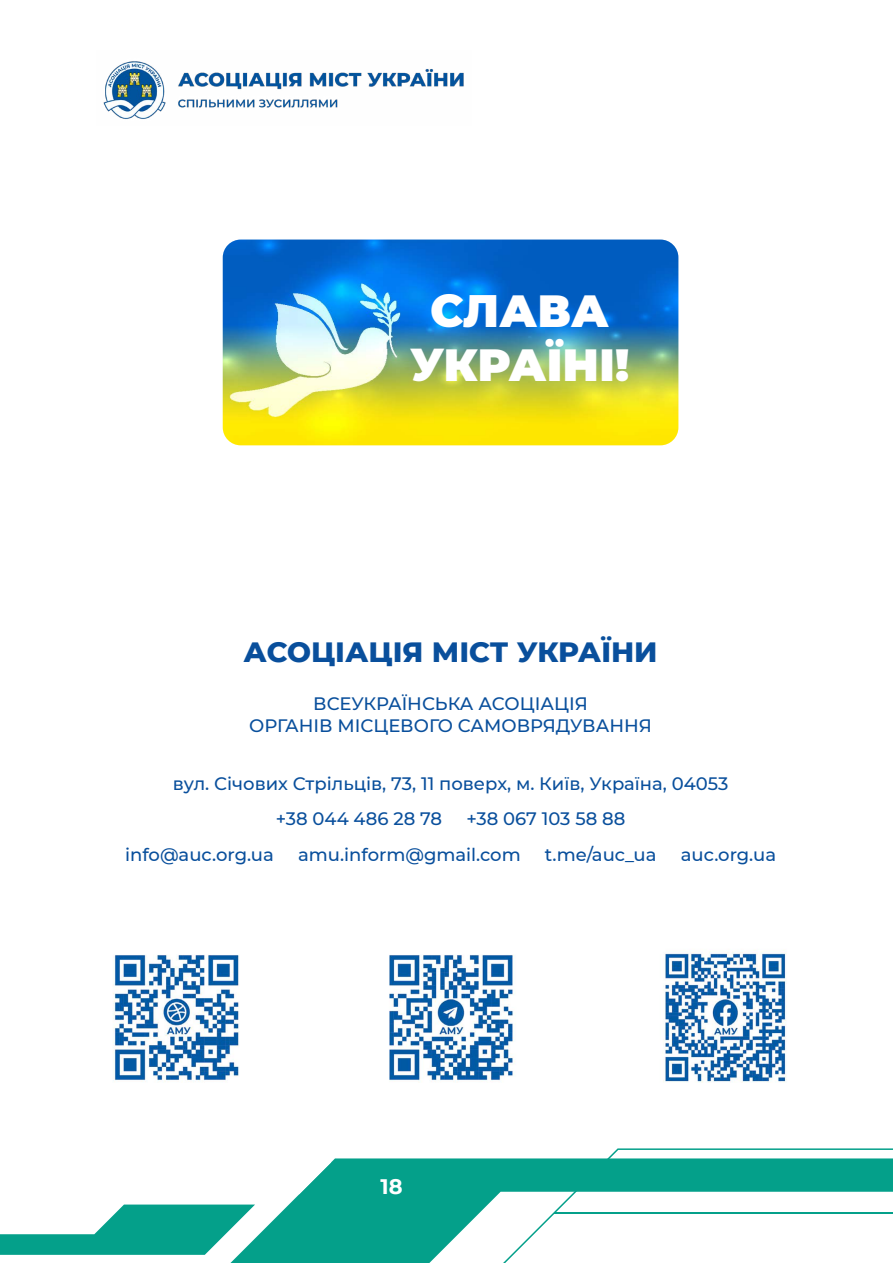
<style>
.page{position:relative;width:893px;height:1263px;background:#fff}
.page>*{position:absolute;margin:0;border:0;box-sizing:border-box;transform-origin:0 0}
.t1{font:900 45px/54px "Montserrat";color:#fff;text-align:center}
.t2{font:800 28.5px "Montserrat";color:#094f9c}
.t3{font:700 21px "Montserrat";color:#fff}
.t4{font:500 18px/22.5px "Montserrat";color:#094f9c;text-align:center}
</style>
<div class="page">
<img style="left:103px;top:61px;width:361px;height:58px">
<svg style="left:0;top:1148px;width:893px;height:115px"></svg>
<hr style="left:555px;top:1212px;width:338px;height:1px;background:#04a08a">
<img style="left:214px;top:1148px;width:117px;height:46px">
<img style="left:223px;top:240px;width:455px;height:205px">
<img style="left:113px;top:950px;width:674px;height:133px">
<h1 class="t1" style="left:410px;top:282px;width:221px">СЛАВА<br>УКРАЇНІ!</h1>
<h2 class="t2" style="left:244px;top:631px;width:416px">АСОЦІАЦІЯ МІСТ УКРАЇНИ</h2>
<p class="t4" style="left:249px;top:691px;width:404px">ВСЕУКРАЇНСЬКА АСОЦІАЦІЯ<br>ОРГАНІВ МІСЦЕВОГО САМОВРЯДУВАННЯ</p>
<p class="t4" style="left:276px;top:765px;width:454px;line-height:35.2px;text-align:left;text-indent:-103px">вул. Січових Стрільців, 73, 11 поверх, м. Київ, Україна, 04053 +38 044 486 28 78</p>
<p class="t4" style="left:466px;top:807px;width:161px">+38 067 103 58 88</p>
<p class="t4" style="left:125px;top:842px;width:150px">info@auc.org.ua</p>
<p class="t4" style="left:298px;top:842px;width:224px">amu.inform@gmail.com</p>
<p class="t4" style="left:545px;top:842px;width:113px">t.me/auc_ua</p>
<p class="t4" style="left:681px;top:842px;width:97px">auc.org.ua</p>
<p class="t3" style="left:380px;top:1171px;width:24px">18</p>
</div>
